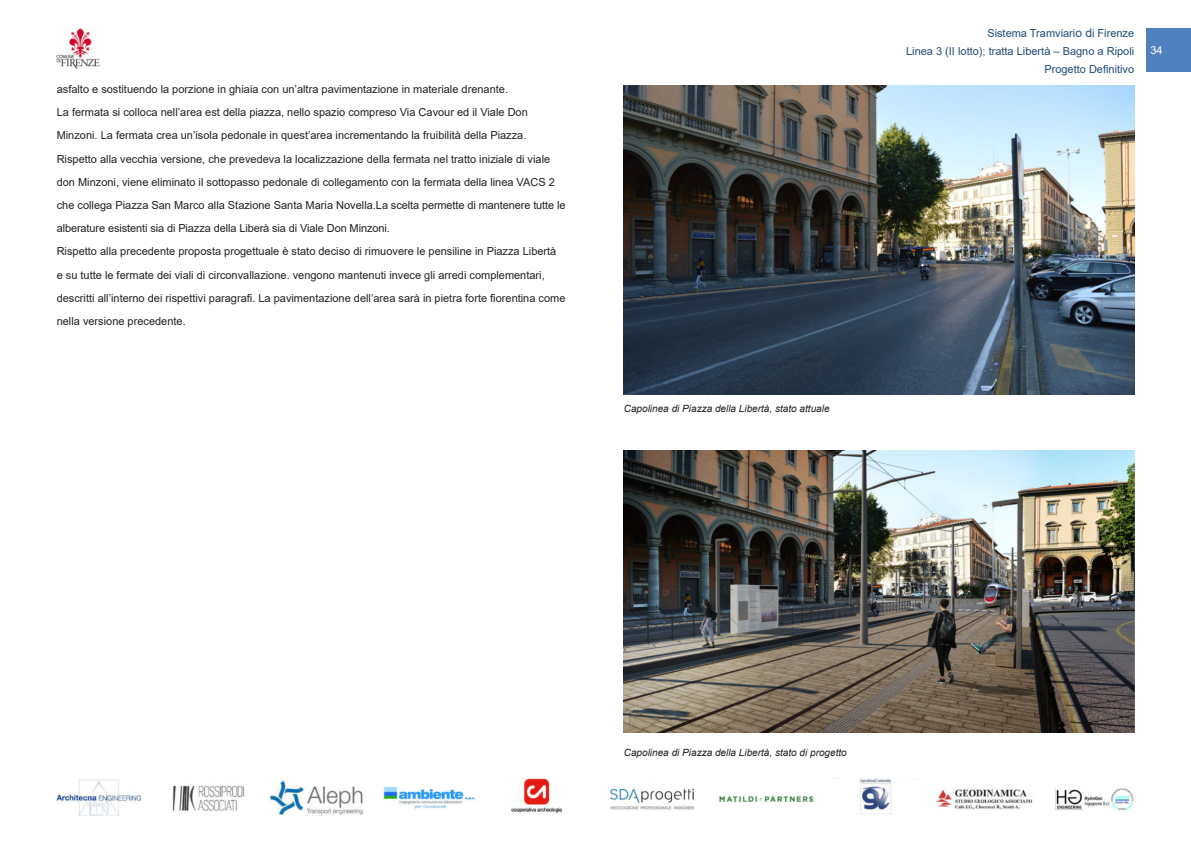
<style>
.page{position:relative;width:1191px;height:842px;background:#fff}
.page>*{position:absolute;margin:0;border:0;box-sizing:border-box;transform-origin:0 0}
.t1{font:11px/23.2px "Arial";color:#231f20}
.t2{font:11px/18px "Arial";color:#204d77;text-align:right}
.t3{font:11px "Arial";color:#fff}
.t4{font:italic 10px "Arial";color:#231f20}
.s1{font-size:12px}
</style>
<div class="page">
<div style="left:1146px;top:28px;width:45px;height:44px;background:#5080be"></div>
<img style="left:56px;top:28px;width:43px;height:40px">
<img style="left:57px;top:778px;width:505px;height:38px">
<img style="left:718px;top:779px;width:416px;height:36px">
<img style="left:609px;top:787px;width:85px;height:23px">
<img style="left:623px;top:85px;width:511px;height:309px">
<img style="left:624px;top:450px;width:510px;height:282px">
<p class="t1" style="left:57px;top:79px;width:510px">asfalto e sostituendo la porzione in ghiaia con un’altra pavimentazione in materiale drenante.<br>La fermata si colloca nell’area est della piazza, nello spazio compreso Via Cavour ed il Viale Don Minzoni. La fermata crea un’isola pedonale in quest’area incrementando la fruibilità della Piazza.<br>Rispetto alla vecchia versione, che prevedeva la localizzazione della fermata nel tratto iniziale di viale don Minzoni, viene eliminato il sottopasso pedonale di collegamento con la fermata della linea VACS 2 che collega Piazza San Marco alla Stazione Santa Maria Novella.La scelta permette di mantenere tutte le alberature esistenti sia di Piazza della Liberà sia di Viale Don Minzoni.<br>Rispetto alla precedente proposta progettuale è stato deciso di rimuovere le pensiline in Piazza Libertà<br>e su tutte le fermate dei viali di circonvallazione. vengono mantenuti invece gli arredi complementari, descritti all’interno dei rispettivi paragrafi. La pavimentazione dell’area sarà in pietra forte fiorentina come nella versione precedente.</p>
<p class="t4" style="left:624px;top:405px;width:207px">Capolinea di Piazza della Libertà, stato attuale</p>
<p class="t2" style="left:906px;top:25px;width:230px">Sistema Tramviari<span class="s1">o d</span>i Firenze<br>Linea 3 (II lotto); tratta Libertà – Bagno a Ripoli<br>Progetto Definitivo</p>
<p class="t3" style="left:1150px;top:46px;width:14px">34</p>
<p class="t4" style="left:624px;top:749px;width:224px">Capolinea di Piazza della Libertà, stato di progetto</p>
</div>
